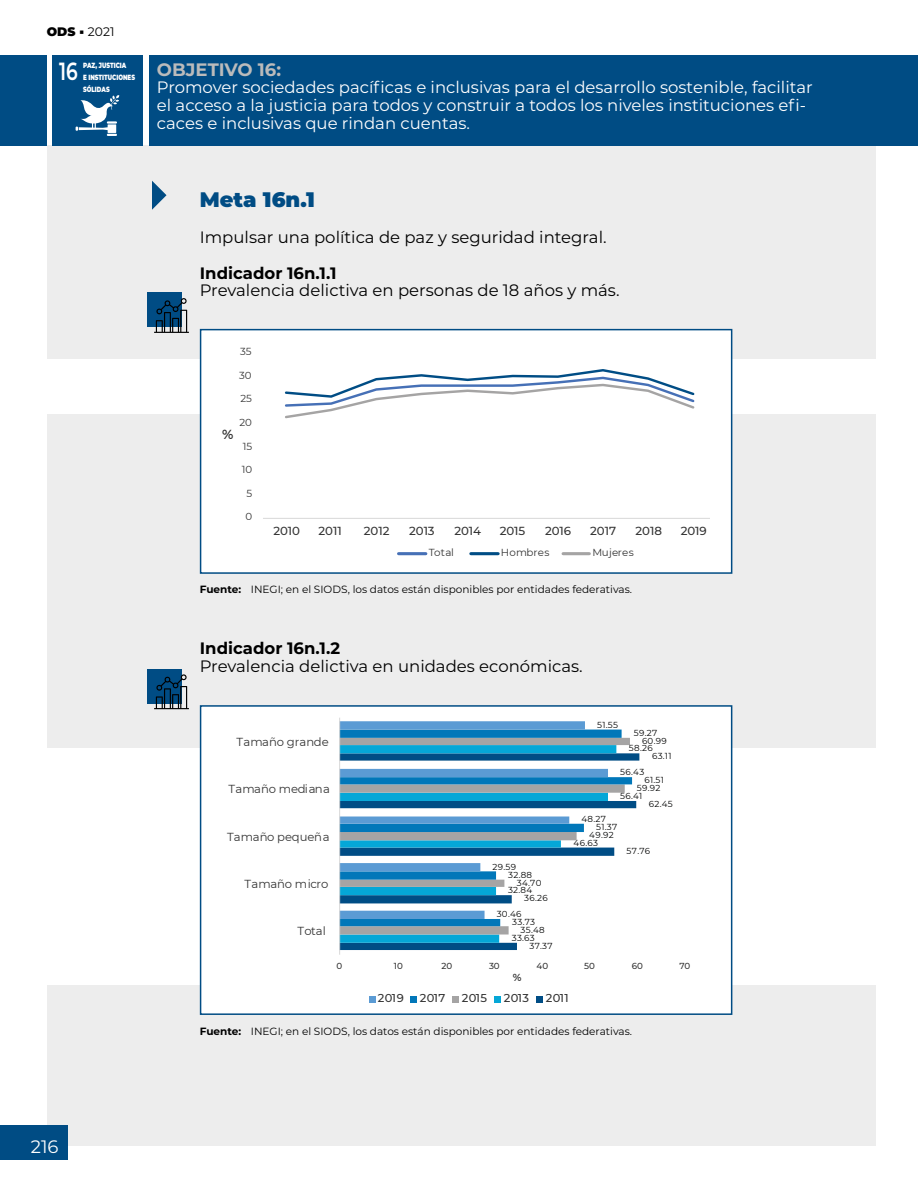
<style>
.page{position:relative;width:918px;height:1188px;background:#fff}
.page>*{position:absolute;margin:0;border:0;box-sizing:border-box;transform-origin:0 0}
.t1{font:600 24.75px "Montserrat";color:#fff;scale:.75 1}
.t2{font:900 21px "Montserrat";color:#004c84}
.t3{font:700 18px "Montserrat";color:#bbb}
.t4{font:18px "Montserrat";color:#fff}
.t5{font:16.5px/17.9px "Montserrat";color:#fff}
.t6{font:16.5px "Montserrat";color:#000}
.t7{font:700 16.5px "Montserrat";color:#000}
.t8{font:600 13.05px "Montserrat";color:#333}
.t9{font:12.3px "Montserrat";color:#000}
.t10{font:11.7px "Montserrat";color:#333}
.t11{font:500 11.7px "Montserrat";letter-spacing:-.005em;color:#333}
.t12{font:500 11.4px "Montserrat";letter-spacing:.04em;color:#333}
.t13{font:10.5px "Montserrat";color:#000}
.t14{font:10.2px "Montserrat";letter-spacing:.005em;color:#333}
.t15{font:600 10.2px "Montserrat";color:#333}
.t16{font:8.7px "Montserrat";letter-spacing:.04em;color:#010202}
.t17{font:500 8.7px "Montserrat";letter-spacing:-.005em;color:#333}
.t18{font:900 7.5px/12.1px "Montserrat";color:#fff;scale:.75 1}
.s1{font-weight:900}
.s2{font-weight:700}
</style>
<div class="page">
<div style="left:47px;top:145px;width:828px;height:1000px;background:#ededed"></div>
<div style="left:0;top:1125px;width:67px;height:35px;background:#004c84"></div>
<div style="left:0;top:55px;width:47px;height:90px;background:#004c84"></div>
<div style="left:53px;top:55px;width:90px;height:90px;background:#004c84"></div>
<svg style="left:76px;top:95px;width:43px;height:41px"></svg>
<div style="left:149px;top:55px;width:769px;height:90px;background:#004c84"></div>
<div style="left:31px;top:359px;width:869px;height:55px;background:#fff"></div>
<div style="left:206px;top:324px;width:520px;height:241px;background:linear-gradient(to right,#e0e4e7,#dfe3e7)"></div>
<div style="left:147px;top:293px;width:34px;height:34px;background:#004c84"></div>
<svg style="left:154px;top:298px;width:35px;height:35px"></svg>
<div style="left:200px;top:329px;width:532px;height:245px;background:#fff;border:2px solid #004c84"></div>
<hr style="left:263px;top:518px;width:446px;height:1px;background:#d9d9d9">
<svg style="left:284px;top:369px;width:411px;height:50px"></svg>
<hr style="left:399px;top:552px;width:27px;height:3px;background:#4670b6">
<hr style="left:471px;top:552px;width:27px;height:3px;background:#004d85">
<hr style="left:563px;top:552px;width:26px;height:3px;background:#a5a4a4">
<div style="left:26px;top:748px;width:868px;height:237px;background:#fff"></div>
<div style="left:147px;top:669px;width:34px;height:34px;background:#004c84"></div>
<svg style="left:154px;top:674px;width:35px;height:35px"></svg>
<div style="left:200px;top:705px;width:532px;height:310px;background:#fff;border:2px solid #004c84"></div>
<svg style="left:340px;top:753px;width:299px;height:197px"></svg>
<svg style="left:340px;top:935px;width:276px;height:8px;fill:#05a7d7"></svg>
<svg style="left:340px;top:926px;width:290px;height:9px"></svg>
<svg style="left:340px;top:730px;width:292px;height:196px"></svg>
<svg style="left:340px;top:721px;width:268px;height:198px"></svg>
<hr style="left:339px;top:718px;width:1px;height:237px;background:#d9d9d9">
<svg style="left:369px;top:996px;width:6px;height:6px"></svg>
<svg style="left:411px;top:996px;width:6px;height:6px"></svg>
<svg style="left:453px;top:996px;width:6px;height:6px"></svg>
<div style="left:494px;top:996px;width:7px;height:6px;background:#05a7d7"></div>
<div style="left:536px;top:996px;width:7px;height:6px;background:#004d85"></div>
<svg style="left:152px;top:181px;width:15px;height:29px"></svg>
<p class="t9" style="left:47px;top:23px;width:69px"><span class="s1">ODS</span> 2021</p>
<h1 class="t1" style="left:59px;top:53px;width:26px">16</h1>
<p class="t18" style="left:83px;top:59px;width:71px">PAZ, JUSTICIA<br>E INSTITUCIONES<br>SÓLIDAS</p>
<p class="t3" style="left:157px;top:56px;width:126px">OBJETIVO 16:</p>
<p class="t5" style="left:157px;top:78px;width:657px">Promover sociedades pacíficas e inclusivas para el desarrollo sostenible, facilitar el acceso a la justicia para todos y construir a todos los niveles instituciones efi&shy;caces e inclusivas que rindan cuentas.</p>
<p class="t2" style="left:200px;top:184px;width:117px">Meta 16n.1</p>
<p class="t6" style="left:200px;top:226px;width:408px">Impulsar una política de paz y seguridad integral.</p>
<p class="t7" style="left:200px;top:261px;width:138px">Indicador 16n.1.1</p>
<p class="t6" style="left:200px;top:279px;width:421px">Prevalencia delictiva en personas de 18 años y más.</p>
<p class="t14" style="left:240px;top:345px;width:13px">35</p>
<p class="t14" style="left:239px;top:368px;width:14px">30</p>
<p class="t14" style="left:240px;top:392px;width:13px">25</p>
<p class="t14" style="left:239px;top:415px;width:14px">20</p>
<p class="t8" style="left:222px;top:425px;width:13px">%</p>
<p class="t14" style="left:243px;top:439px;width:11px">15</p>
<p class="t14" style="left:242px;top:462px;width:12px">10</p>
<p class="t14" style="left:246px;top:486px;width:7px">5</p>
<p class="t14" style="left:245px;top:509px;width:8px">0</p>
<p class="t11" style="left:273px;top:522px;width:28px">2010</p>
<p class="t11" style="left:319px;top:522px;width:25px">2011</p>
<p class="t11" style="left:364px;top:522px;width:27px">2012</p>
<p class="t11" style="left:409px;top:522px;width:27px">2013</p>
<p class="t11" style="left:454px;top:522px;width:28px">2014</p>
<p class="t11" style="left:500px;top:522px;width:27px">2015</p>
<p class="t11" style="left:545px;top:522px;width:28px">2016</p>
<p class="t11" style="left:590px;top:522px;width:27px">2017</p>
<p class="t11" style="left:636px;top:522px;width:28px">2018</p>
<p class="t11" style="left:681px;top:522px;width:28px">2019</p>
<p class="t14" style="left:429px;top:546px;width:27px">Total</p>
<p class="t14" style="left:501px;top:546px;width:50px">Hombres</p>
<p class="t14" style="left:592px;top:546px;width:43px">Mujeres</p>
<p class="t13" style="left:200px;top:582px;width:434px"><span class="s2">Fuente:</span> INEGI; en el SIODS, los datos están disponibles por entidades federativas.</p>
<p class="t7" style="left:200px;top:637px;width:142px">Indicador 16n.1.2</p>
<p class="t6" style="left:200px;top:655px;width:384px">Prevalencia delictiva en unidades económicas.</p>
<p class="t10" style="left:237px;top:734px;width:94px">Tamaño grande</p>
<p class="t10" style="left:229px;top:781px;width:103px">Tamaño mediana</p>
<p class="t16" style="left:597px;top:719px;width:22px">51.55</p>
<p class="t16" style="left:634px;top:727px;width:25px">59.27</p>
<p class="t16" style="left:642px;top:734px;width:26px">60.99</p>
<p class="t16" style="left:629px;top:742px;width:25px">58.26</p>
<p class="t16" style="left:652px;top:750px;width:21px">63.11</p>
<p class="t16" style="left:620px;top:766px;width:25px">56.43</p>
<p class="t16" style="left:644px;top:774px;width:21px">61.51</p>
<p class="t16" style="left:637px;top:782px;width:25px">59.92</p>
<p class="t16" style="left:620px;top:790px;width:24px">56.41</p>
<p class="t16" style="left:649px;top:798px;width:25px">62.45</p>
<p class="t10" style="left:227px;top:828px;width:104px">Tamaño pequeña</p>
<p class="t16" style="left:581px;top:813px;width:26px">48.27</p>
<p class="t16" style="left:596px;top:821px;width:23px">51.37</p>
<p class="t16" style="left:589px;top:829px;width:26px">49.92</p>
<p class="t16" style="left:574px;top:837px;width:26px">46.63</p>
<p class="t16" style="left:627px;top:845px;width:25px">57.76</p>
<p class="t10" style="left:245px;top:876px;width:85px">Tamaño micro</p>
<p class="t16" style="left:493px;top:861px;width:25px">29.59</p>
<p class="t16" style="left:508px;top:869px;width:26px">32.88</p>
<p class="t16" style="left:517px;top:876px;width:26px">34.70</p>
<p class="t16" style="left:508px;top:884px;width:26px">32.84</p>
<p class="t16" style="left:524px;top:892px;width:25px">36.26</p>
<p class="t10" style="left:298px;top:923px;width:30px">Total</p>
<p class="t16" style="left:497px;top:908px;width:26px">30.46</p>
<p class="t16" style="left:512px;top:916px;width:24px">33.73</p>
<p class="t16" style="left:521px;top:924px;width:26px">35.48</p>
<p class="t16" style="left:512px;top:932px;width:25px">33.63</p>
<p class="t16" style="left:530px;top:940px;width:25px">37.37</p>
<p class="t17" style="left:336px;top:960px;width:7px">0</p>
<p class="t17" style="left:394px;top:960px;width:10px">10</p>
<p class="t17" style="left:441px;top:960px;width:12px">20</p>
<p class="t17" style="left:489px;top:960px;width:12px">30</p>
<p class="t17" style="left:537px;top:960px;width:13px">40</p>
<p class="t15" style="left:513px;top:970px;width:10px">%</p>
<p class="t17" style="left:584px;top:960px;width:12px">50</p>
<p class="t17" style="left:632px;top:960px;width:13px">60</p>
<p class="t17" style="left:679px;top:960px;width:12px">70</p>
<p class="t12" style="left:378px;top:990px;width:27px">2019</p>
<p class="t12" style="left:420px;top:990px;width:27px">2017</p>
<p class="t12" style="left:462px;top:990px;width:27px">2015</p>
<p class="t12" style="left:504px;top:990px;width:27px">2013</p>
<p class="t12" style="left:546px;top:990px;width:25px">2011</p>
<p class="t13" style="left:200px;top:1024px;width:434px"><span class="s2">Fuente:</span> INEGI; en el SIODS, los datos están disponibles por entidades federativas.</p>
<p class="t4" style="left:31px;top:1134px;width:29px">216</p>
</div>
